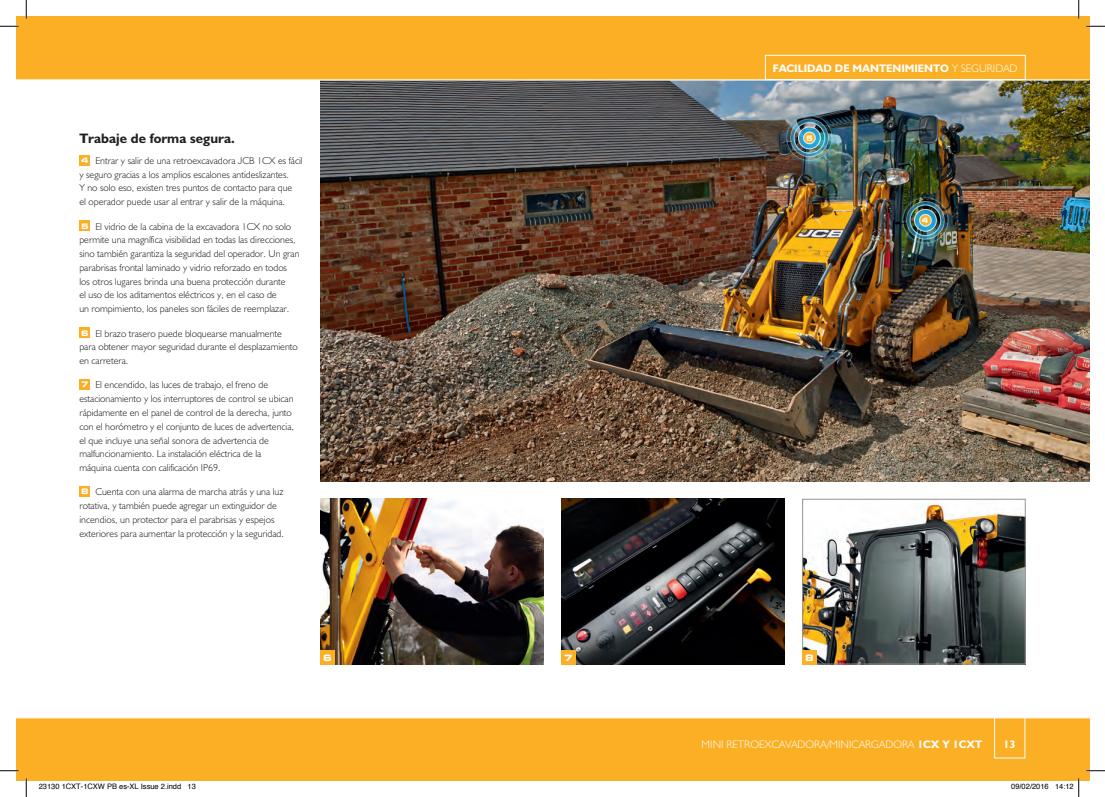
<style>
.page{position:relative;width:1105px;height:797px;background:#fff}
.page>*{position:absolute;margin:0;border:0;box-sizing:border-box;transform-origin:0 0}
.t1{font:13.75px "JCB Bold";color:#231f20}
.t2{font:11px "JCB Light";color:#fff}
.t3{font:11px "JCB Bold";color:#fff}
.t4{font:700 11px "JCB Euro";color:#fff}
.t5{font:10px/13.8px "JCB Light";color:#231f20}
.t6{font:700 expanded 8.75px "Square 721 BT";color:#fff}
.t7{font:7.5px "Helvetica";color:#000}
.t8{font:700 expanded 7.5px "Square 721 BT";color:#fff;scale:.9 1}
.s1{font-family:"Square 721 BT";font-weight:700;font-stretch:expanded;font-size:7.62px;color:#fff}
.s2{font-family:"JCB Light"}
.s3{font-family:"JCB Bold"}
</style>
<div class="page">
<img style="left:320px;top:81px;width:769px;height:400px">
<img style="left:320px;top:499px;width:224px;height:165px">
<img style="left:804px;top:501px;width:219px;height:161px">
<div style="left:802px;top:499px;width:223px;height:165px;border:1px solid #939598"></div>
<img style="left:561px;top:499px;width:224px;height:165px">
<div style="left:16px;top:16px;width:1073px;height:63px;background:#fbaf25"></div>
<div style="left:16px;top:717px;width:1073px;height:64px;background:#fbaf25"></div>
<hr style="left:16px;top:717px;width:1073px;height:1px;background:#fff">
<div style="left:79px;top:155px;width:11px;height:10px;background:#fbaf25"></div>
<div style="left:79px;top:220px;width:11px;height:11px;background:#fbaf25"></div>
<div style="left:79px;top:327px;width:11px;height:11px;background:#fbaf25"></div>
<div style="left:79px;top:379px;width:11px;height:11px;background:#fbaf25"></div>
<div style="left:79px;top:486px;width:11px;height:11px;background:#fbaf25"></div>
<div style="left:765px;top:55px;width:260px;height:25px;border:1px solid #fff"></div>
<div style="left:994px;top:708px;width:31px;height:50px;border:1px solid #fff"></div>
<img style="left:898px;top:193px;width:54px;height:54px">
<img style="left:782px;top:111px;width:54px;height:54px">
<div style="left:320px;top:650px;width:15px;height:14px;background:#fbaf25"></div>
<div style="left:561px;top:650px;width:14px;height:14px;background:#fbaf25"></div>
<div style="left:802px;top:650px;width:14px;height:14px;background:#fbaf25"></div>
<svg style="left:0;top:25px;width:19px;height:2px"></svg>
<svg style="left:1086px;top:25px;width:19px;height:2px"></svg>
<svg style="left:0;top:770px;width:19px;height:1px"></svg>
<svg style="left:1086px;top:770px;width:19px;height:1px"></svg>
<svg style="left:25px;top:0;width:2px;height:19px"></svg>
<svg style="left:25px;top:778px;width:2px;height:19px"></svg>
<svg style="left:1078px;top:0;width:1px;height:19px"></svg>
<svg style="left:1078px;top:778px;width:1px;height:19px"></svg>
<h1 class="t1" style="left:79px;top:130px;width:157px">Trabaje de forma segura.</h1>
<p class="t5" style="left:79px;top:153px;width:225px"><span class="s1">4</span> Entrar y salir de una retroexcavadora JCB 1CX es fácil y seguro gracias a los amplios escalones antideslizantes.<br>Y no solo eso, existen tres puntos de contacto para que<br>el operador puede usar al entrar y salir de la máquina.</p>
<p class="t5" style="left:79px;top:219px;width:222px"><span class="s1">5</span> El vidrio de la cabina de la excavadora 1CX no solo permite una magnífica visibilidad en todas las direcciones, sino también garantiza la seguridad del operador. Un gran parabrisas frontal laminado y vidrio reforzado en todos los otros lugares brinda una buena protección durante<br>el uso de los aditamentos eléctricos y, en el caso de<br>un rompimiento, los paneles son fáciles de reemplazar.</p>
<p class="t5" style="left:79px;top:326px;width:220px"><span class="s1">6</span> El brazo trasero puede bloquearse manualmente para obtener mayor seguridad durante el desplazamiento en carretera.</p>
<p class="t5" style="left:79px;top:378px;width:216px"><span class="s1">7</span> El encendido, las luces de trabajo, el freno de estacionamiento y los interruptores de control se ubican rápidamente en el panel de control de la derecha, junto con el horómetro y el conjunto de luces de advertencia, el que incluye una señal sonora de advertencia de malfuncionamiento. La instalación eléctrica de la máquina cuenta con calificación IP69.</p>
<p class="t5" style="left:79px;top:485px;width:206px"><span class="s1">8</span> Cuenta con una alarma de marcha atrás y una luz rotativa, y también puede agregar un extinguidor de incendios, un protector para el parabrisas y espejos exteriores para aumentar la protección y la seguridad.</p>
<p class="t3" style="left:773px;top:62px;width:246px">FACILIDAD DE MANTENIMIENTO <span class="s2">Y SEGURIDAD</span></p>
<p class="t8" style="left:806px;top:133px;width:9px">5</p>
<p class="t8" style="left:922px;top:216px;width:9px">4</p>
<p class="t6" style="left:323px;top:652px;width:10px">6</p>
<p class="t6" style="left:564px;top:652px;width:10px">7</p>
<p class="t6" style="left:805px;top:652px;width:10px">8</p>
<p class="t2" style="left:702px;top:737px;width:282px">MINI RETROEXCAVADORA/MINICARGADORA <span class="s3">1CX Y 1CXT</span></p>
<p class="t4" style="left:1003px;top:737px;width:13px">13</p>
<p class="t7" style="left:39px;top:781px;width:159px">23130 1CXT-1CXW PB es-XL Issue 2.indd 13</p>
<p class="t7" style="left:1011px;top:781px;width:64px">09/02/2016 14:12</p>
</div>
